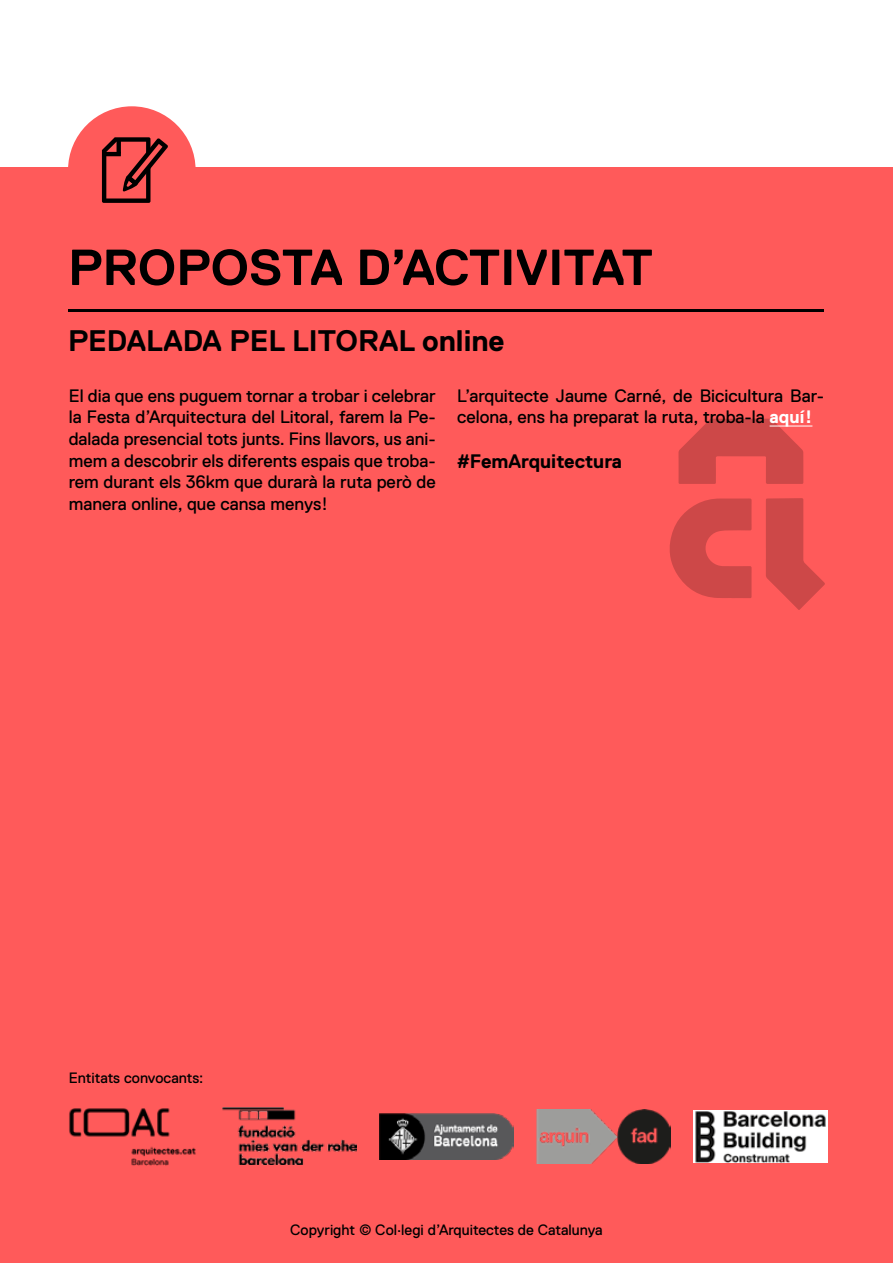
<style>
.page{position:relative;width:893px;height:1263px;background:#fff}
.page>*{position:absolute;margin:0;border:0;box-sizing:border-box;transform-origin:0 0}
.t1{font:700 50.55px "Replica Pro";color:#000}
.t2{font:700 29.7px "Replica Pro";color:#000}
.t3{font:700 19.5px "Replica Pro";color:#000}
.t4{font:18px/21.6px "Replica Pro";color:#000;text-align:justify}
.t5{font:15px "Replica Pro";color:#000}
.s1{font-weight:700;color:#fff}
</style>
<div class="page">
<div style="left:0;top:168px;width:893px;height:1095px;background:#ff5a5a"></div>
<div style="left:68px;top:106px;width:128px;height:128px;background:#ff5a5a;border-radius:50%"></div>
<svg style="left:102px;top:137px;width:66px;height:66px"></svg>
<svg style="left:678px;top:419px;width:125px;height:65px"></svg>
<svg style="left:669px;top:498px;width:83px;height:100px"></svg>
<svg style="left:766px;top:498px;width:59px;height:112px"></svg>
<hr style="left:69px;top:310px;width:755px;height:2px;background:#000">
<img style="left:69px;top:1108px;width:127px;height:58px">
<img style="left:222px;top:1108px;width:135px;height:57px">
<img style="left:379px;top:1113px;width:135px;height:46px">
<img style="left:536px;top:1109px;width:135px;height:54px">
<img style="left:693px;top:1110px;width:134px;height:52px">
<hr style="left:770px;top:426px;width:42px;height:1px;background:#fff">
<h1 class="t1" style="left:68px;top:239px;width:586px">PROPOSTA D’ACTIVITAT</h1>
<h2 class="t2" style="left:68px;top:325px;width:438px">PEDALADA PEL LITORAL online</h2>
<p class="t4" style="left:69px;top:385px;width:369px">El dia que ens puguem tornar a trobar i celebrar la Festa d’Arquitectura del Litoral, farem la Pe&shy;dalada presencial tots junts. Fins llavors, us ani&shy;mem a descobrir els diferents espais que troba&shy;rem durant els 36km que durarà la ruta però de manera online, que cansa menys!</p>
<p class="t4" style="left:457px;top:385px;width:369px">L’arquitecte Jaume Carné, de Bicicultura Bar&shy;celona, ens ha preparat la ruta, troba-la <span class="s1">aquí!</span></p>
<p class="t3" style="left:457px;top:451px;width:166px">#FemArquitectura</p>
<p class="t5" style="left:69px;top:1069px;width:136px">Entitats convocants:</p>
<p class="t5" style="left:290px;top:1222px;width:314px">Copyright © Col·legi d’Arquitectes de Catalunya</p>
</div>
